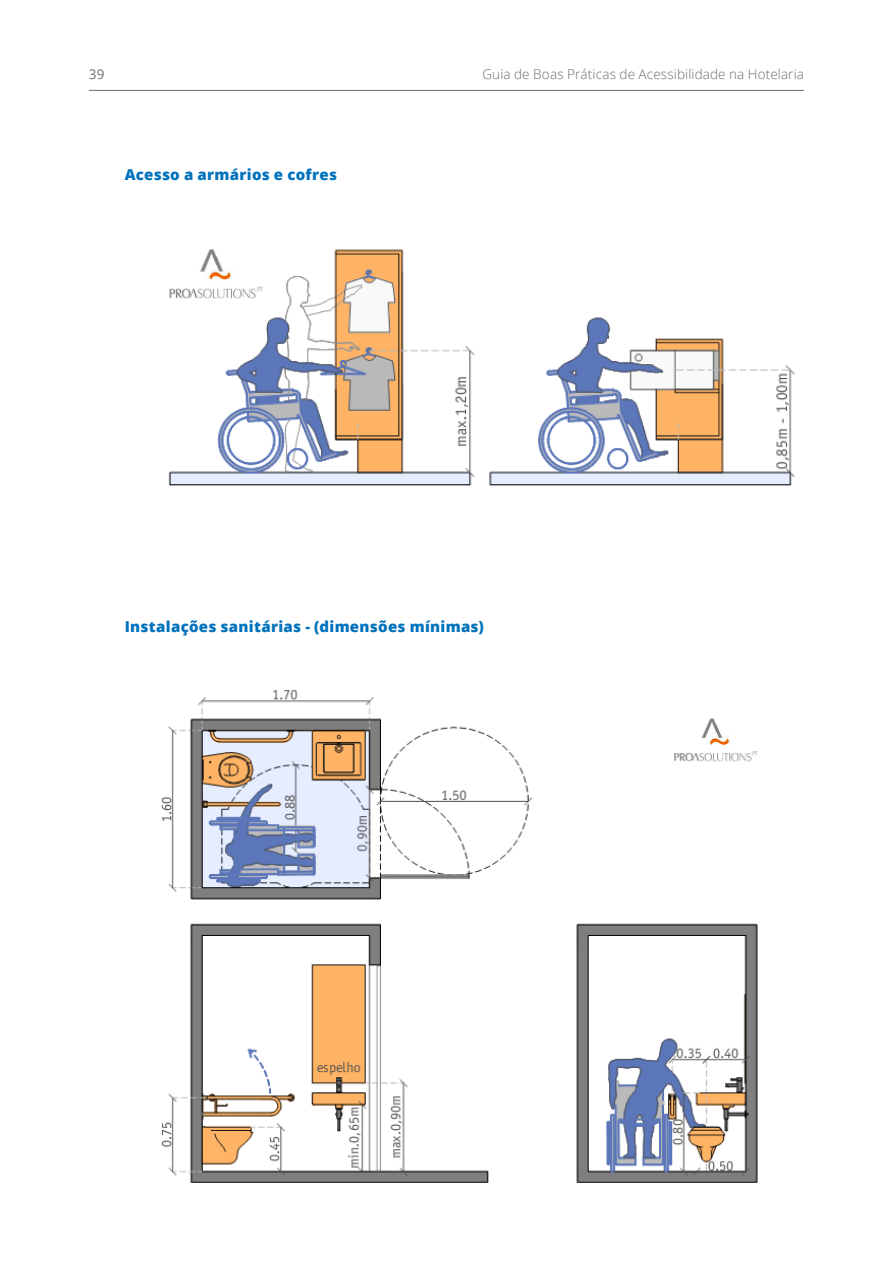
<style>
.page{position:relative;width:893px;height:1263px;background:#fff}
.page>*{position:absolute;margin:0;border:0;box-sizing:border-box;transform-origin:0 0}
.t1{font:800 15px "Open Sans";letter-spacing:.02em;color:#0072bc}
.t2{font:300 13.5px "Open Sans";letter-spacing:.01em;color:#6d6e71}
.t3{font:13.5px "Open Sans";color:#6d6e71}
</style>
<div class="page">
<hr style="left:89px;top:90px;width:715px;height:1px;background:#6d6e71">
<img style="left:168px;top:249px;width:627px;height:237px">
<img style="left:161px;top:689px;width:597px;height:494px">
<p class="t3" style="left:89px;top:65px;width:17px">39</p>
<p class="t2" style="left:482px;top:65px;width:323px">Guia de Boas Práticas de Acessibilidade na Hotelaria</p>
<p class="t1" style="left:125px;top:164px;width:214px">Acesso a armários e cofres</p>
<p class="t1" style="left:125px;top:615px;width:361px">Instalações sanitárias - (dimensões mínimas)</p>
</div>
